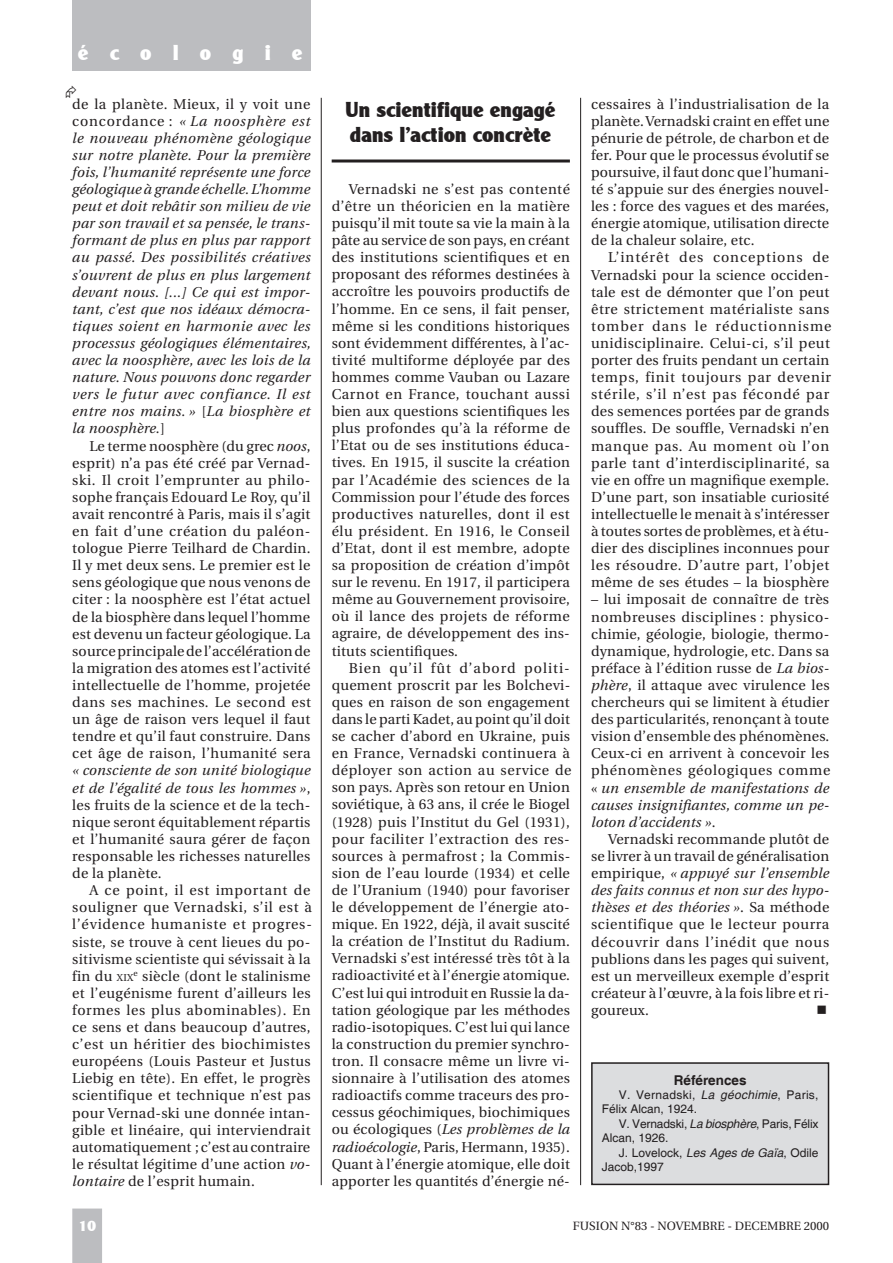
<style>
.page{position:relative;width:893px;height:1263px;background:#fff}
.page>*{position:absolute;margin:0;border:0;box-sizing:border-box;transform-origin:0 0}
.t1{font:21px/25.2px "Clear Black DB Normal";letter-spacing:.015em;color:#231f20}
.t2{font:21px "Clear Black DB Normal";letter-spacing:1.02em;color:#fff}
.t3{font:15px "Clear Black DB Normal";color:#fff}
.t4{font:14.25px/17.1px "Utopia";letter-spacing:.02em;color:#231f20;text-align:justify}
.t5{font:italic 14.25px/17.1px "Utopia";letter-spacing:.03em;color:#231f20;text-align:justify}
.t6{font:14.25px "Wingdings";color:#231f20}
.t7{font:700 13.5px "Helvetica";color:#231f20}
.t8{font:12px/14.4px "Helvetica";color:#231f20}
.t9{font:12px/14.4px "Helvetica";letter-spacing:.025em;color:#231f20}
.t10{font:12px "Utopia";color:#231f20}
.s1{font-style:normal}
.s2{font-style:italic}
.s3{font-size:9.9px}
</style>
<div class="page">
<div style="left:72px;top:0;width:238px;height:71px;background:#bcbdc0"></div>
<hr style="left:321px;top:98px;width:1px;height:1087px;background:#231f20">
<hr style="left:580px;top:98px;width:1px;height:1087px;background:#231f20">
<div style="left:72px;top:1208px;width:30px;height:55px;background:#bcbdc0"></div>
<div style="left:592px;top:1063px;width:236px;height:121px;background:#dcdddf"></div>
<div style="left:591px;top:1062px;width:238px;height:123px;border:2px solid #231f20"></div>
<hr style="left:332px;top:159px;width:238px;height:3px;background:#231f20">
<h1 class="t2" style="left:78px;top:40px;width:226px">écologie</h1>
<p class="t5" style="left:72px;top:95px;width:240px"><span class="s1">de la planète. Mieux, il y voit une concordance :</span> « La noosphère est le nouveau phénomène géologique sur notre planète. Pour la première fois, l’humanité représente une force géologique à grande échelle. L’homme peut et doit rebâtir son milieu de vie par son travail et sa pensée, le trans&shy;formant de plus en plus par rapport au passé. Des possibilités créatives s’ouvrent de plus en plus largement devant nous. [...] Ce qui est impor&shy;tant, c’est que nos idéaux démocra&shy;tiques soient en harmonie avec les processus géologiques élémentaires, avec la noosphère, avec les lois de la nature. Nous pouvons donc regarder vers le futur avec confiance. Il est entre nos mains. » <span class="s1">[</span>La biosphère et la noosphère.<span class="s1">]</span></p>
<p class="t4" style="left:72px;top:437px;width:240px;text-indent:17px">Le terme noosphère (du grec <span class="s2">noos</span>, esprit) n’a pas été créé par Vernad&shy;ski. Il croit l’emprunter au philo&shy;sophe français Edouard Le Roy, qu’il avait rencontré à Paris, mais il s’agit en fait d’une création du paléon&shy;tologue Pierre Teilhard de Chardin.<br>Il y met deux sens. Le premier est le sens géologique que nous venons de citer : la noosphère est l’état actuel de la biosphère dans lequel l’homme est devenu un facteur géologique. La source principale de l’accélération de la migration des atomes est l’activité intellectuelle de l’homme, projetée dans ses machines. Le second est un âge de raison vers lequel il faut tendre et qu’il faut construire. Dans cet âge de raison, l’humanité sera</p>
<p class="t4" style="left:72px;top:762px;width:240px"><span class="s2">« consciente de son unité biologique et de l’égalité de tous les hommes »</span>, les fruits de la science et de la tech&shy;nique seront équitablement répartis et l’humanité saura gérer de façon responsable les richesses naturelles de la planète.</p>
<p class="t4" style="left:72px;top:882px;width:241px;text-align:left;text-indent:17px">A ce point, il est important de souligner que Vernadski, s’il est à l’évidence humaniste et progres&shy;siste, se trouve à cent lieues du po&shy;sitivisme scientiste qui sévissait à la fin du <span class="s3">XIX</span><sup>e</sup> siècle (dont le stalinisme et l’eugénisme furent d’ailleurs les formes les plus abominables). En ce sens et dans beaucoup d’autres, c’est un héritier des biochimistes européens (Louis Pasteur et Justus Liebig en tête). En effet, le progrès scientifique et technique n’est pas pour Vernad-ski une donnée intan&shy;gible et linéaire, qui interviendrait automatiquement ; c’est au contraire le résultat légitime d’une action <span class="s2">vo&shy;lontaire</span> de l’esprit humain.</p>
<h1 class="t1" style="left:346px;top:97px;width:211px">Un scientifique engagé dans l’action concrète</h1>
<p class="t4" style="left:332px;top:181px;width:240px;text-indent:17px">Vernadski ne s’est pas contenté d’être un théoricien en la matière puisqu’il mit toute sa vie la main à la pâte au service de son pays, en créant des institutions scientifiques et en proposant des réformes destinées à accroître les pouvoirs productifs de l’homme. En ce sens, il fait penser, même si les conditions historiques sont évidemment différentes, à l’ac&shy;tivité multiforme déployée par des hommes comme Vauban ou Lazare Carnot en France, touchant aussi bien aux questions scientifiques les plus profondes qu’à la réforme de l’Etat ou de ses institutions éduca&shy;tives. En 1915, il suscite la création par l’Académie des sciences de la Commission pour l’étude des forces productives naturelles, dont il est élu président. En 1916, le Conseil d’Etat, dont il est membre, adopte sa proposition de création d’impôt sur le revenu. En 1917, il participera même au Gouvernement provisoire, où il lance des projets de réforme agraire, de développement des ins&shy;tituts scientifiques.</p>
<p class="t4" style="left:332px;top:659px;width:241px;text-align:left;text-indent:17px">Bien qu’il fût d’abord politi&shy;quement proscrit par les Bolchevi&shy;ques en raison de son engagement dans le parti Kadet, au point qu’il doit se cacher d’abord en Ukraine, puis en France, Vernadski continuera à déployer son action au service de son pays. Après son retour en Union soviétique, à 63 ans, il crée le Biogel (1928) puis l’Institut du Gel (1931), pour faciliter l’extraction des res&shy;sources à permafrost ; la Commis&shy;sion de l’eau lourde (1934) et celle de l’Uranium (1940) pour favoriser le développement de l’énergie ato&shy;mique. En 1922, déjà, il avait suscité la création de l’Institut du Radium.<br>Vernadski s’est intéressé très tôt à la radioactivité et à l’énergie atomique.<br>C’est lui qui introduit en Russie la da&shy;tation géologique par les méthodes radio-isotopiques. C’est lui qui lance la construction du premier synchro&shy;tron. Il consacre même un livre vi&shy;sionnaire à l’utilisation des atomes radioactifs comme traceurs des pro&shy;cessus géochimiques, biochimiques ou écologiques (<span class="s2">Les problèmes de la radioécologie</span>, Paris, Hermann, 1935).<br>Quant à l’énergie atomique, elle doit apporter les quantités d’énergie né-</p>
<p class="t4" style="left:591px;top:95px;width:240px">cessaires à l’industrialisation de la planète. Vernadski craint en effet une pénurie de pétrole, de charbon et de fer. Pour que le processus évolutif se poursuive, il faut donc que l’humani&shy;té s’appuie sur des énergies nouvel&shy;les : force des vagues et des marées, énergie atomique, utilisation directe de la chaleur solaire, etc.</p>
<p class="t4" style="left:591px;top:249px;width:242px;text-align:left;text-indent:17px">L’intérêt des conceptions de Vernadski pour la science occiden&shy;tale est de démonter que l’on peut être strictement matérialiste sans tomber dans le réductionnisme unidisciplinaire. Celui-ci, s’il peut porter des fruits pendant un certain temps, finit toujours par devenir stérile, s’il n’est pas fécondé par des semences portées par de grands souffles. De souffle, Vernadski n’en manque pas. Au moment où l’on parle tant d’interdisciplinarité, sa vie en offre un magnifique exemple.<br>D’une part, son insatiable curiosité intellectuelle le menait à s’intéresser à toutes sortes de problèmes, et à étu&shy;dier des disciplines inconnues pour les résoudre. D’autre part, l’objet même de ses études – la biosphère</p>
<p class="t4" style="left:591px;top:591px;width:241px">– lui imposait de connaître de très nombreuses disciplines : physico&shy;chimie, géologie, biologie, thermo&shy;dynamique, hydrologie, etc. Dans sa préface à l’édition russe de <span class="s2">La bios&shy;phère</span>, il attaque avec virulence les chercheurs qui se limitent à étudier des particularités, renonçant à toute vision d’ensemble des phénomènes.<br>Ceux-ci en arrivent à concevoir les phénomènes géologiques comme « <span class="s2">un ensemble de manifestations de causes insignifiantes, comme un pe&shy;loton d’accidents »</span>.</p>
<p class="t4" style="left:591px;top:831px;width:240px;text-indent:17px">Vernadski recommande plutôt de se livrer à un travail de généralisation empirique, <span class="s2">« appuyé sur l’ensemble des faits connus et non sur des hypo&shy;thèses et des théories »</span>. Sa méthode scientifique que le lecteur pourra découvrir dans l’inédit que nous publions dans les pages qui suivent, est un merveilleux exemple d’esprit créateur à l’œuvre, à la fois libre et ri&shy;goureux.</p>
<p class="t6" style="left:817px;top:1002px;width:12px">■</p>
<p class="t7" style="left:674px;top:1072px;width:74px">Références</p>
<p class="t9" style="left:602px;top:1088px;width:218px;text-indent:17px">V. Vernadski, <span class="s2">La géochimie</span>, Paris,<br>Félix Alcan, 1924.</p>
<p class="t8" style="left:602px;top:1117px;width:218px;text-indent:17px">V. Vernadski, <span class="s2">La biosphère</span>, Paris, Félix<br>Alcan, 1926.</p>
<p class="t8" style="left:602px;top:1146px;width:218px;text-indent:17px">J. Lovelock, <span class="s2">Les Ages de Gaïa</span>, Odile<br>Jacob,1997</p>
<p class="t3" style="left:78px;top:1217px;width:19px">10</p>
<p class="t10" style="left:573px;top:1219px;width:258px">FUSION N°83 - NOVEMBRE - DECEMBRE 2000</p>
</div>
